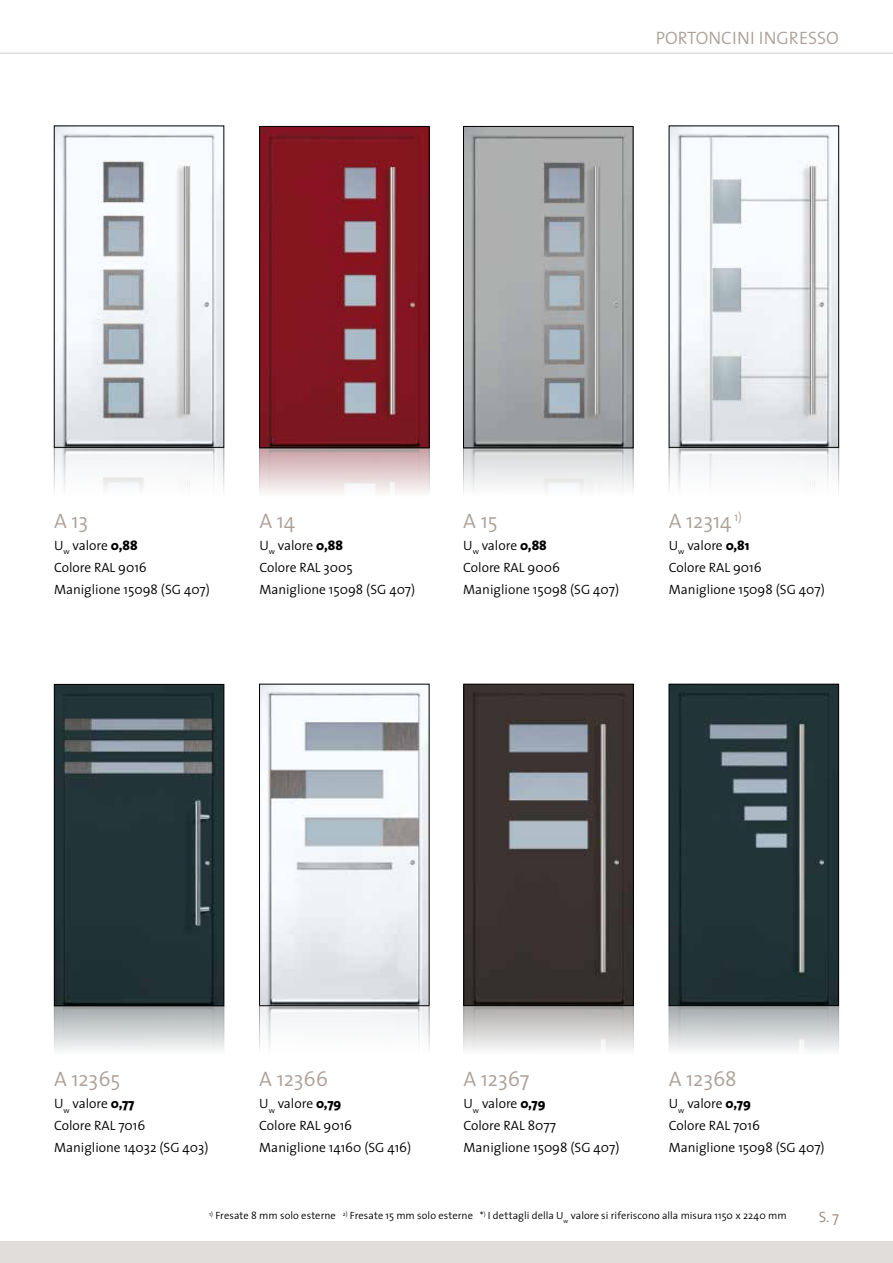
<style>
.page{position:relative;width:893px;height:1263px;background:#fff}
.page>*{position:absolute;margin:0;border:0;box-sizing:border-box;transform-origin:0 0}
.t1{font:300 21px "The Sans";color:#aca19a}
.t2{font:300 18px "The Sans";color:#aca19a}
.t3{font:300 15px "The Sans";color:#94877d}
.t4{font:300 13.5px/22px "The Sans";color:#000}
.t5{font:300 10.5px "The Sans";letter-spacing:.01em;color:#000}
.s1{font-weight:800}
</style>
<div class="page">
<div style="left:0;top:1242px;width:893px;height:21px;background:#e1dddb"></div>
<hr style="left:0;top:52px;width:893px;height:2px;background:#e1dddb">
<img style="left:261px;top:686px;width:166px;height:361px">
<div style="left:259px;top:684px;width:170px;height:322px;border:1px solid #000"></div>
<img style="left:671px;top:128px;width:166px;height:360px">
<div style="left:669px;top:126px;width:170px;height:321px;border:1px solid #000"></div>
<div style="left:669px;top:447px;width:170px;height:63px;border:1px solid #000"></div>
<img style="left:466px;top:686px;width:166px;height:364px">
<div style="left:464px;top:684px;width:170px;height:322px;border:1px solid #000"></div>
<img style="left:671px;top:686px;width:166px;height:364px">
<div style="left:669px;top:684px;width:170px;height:322px;border:1px solid #000"></div>
<img style="left:56px;top:686px;width:166px;height:365px">
<div style="left:54px;top:684px;width:170px;height:322px;border:1px solid #000"></div>
<img style="left:56px;top:128px;width:166px;height:361px">
<div style="left:54px;top:447px;width:170px;height:63px;border:1px solid #000"></div>
<img style="left:261px;top:128px;width:166px;height:365px">
<div style="left:259px;top:126px;width:170px;height:322px;border:1px solid #000"></div>
<img style="left:465px;top:128px;width:166px;height:362px">
<div style="left:463px;top:126px;width:170px;height:322px;border:1px solid #000"></div>
<h2 class="t2" style="left:656px;top:27px;width:184px">PORTONCINI INGRESSO</h2>
<h1 class="t1" style="left:54px;top:507px;width:36px">A 13</h1>
<p class="t4" style="left:54px;top:534px;width:157px">U<sub>w</sub> valore <span class="s1">0,88<br></span>Colore RAL 9016<br>Maniglione 15098 (SG 407)</p>
<h1 class="t1" style="left:259px;top:507px;width:37px">A 14</h1>
<p class="t4" style="left:259px;top:534px;width:157px">U<sub>w</sub> valore <span class="s1">0,88<br></span>Colore RAL 3005<br>Maniglione 15098 (SG 407)</p>
<h1 class="t1" style="left:463px;top:507px;width:36px">A 15</h1>
<p class="t4" style="left:463px;top:534px;width:157px">U<sub>w</sub> valore <span class="s1">0,88<br></span>Colore RAL 9006<br>Maniglione 15098 (SG 407)</p>
<h1 class="t1" style="left:669px;top:507px;width:75px">A 12314 <sup>1)</sup></h1>
<p class="t4" style="left:669px;top:534px;width:157px">U<sub>w</sub> valore <span class="s1">0,81<br></span>Colore RAL 9016<br>Maniglione 15098 (SG 407)</p>
<h1 class="t1" style="left:54px;top:1065px;width:68px">A 12365</h1>
<p class="t4" style="left:54px;top:1093px;width:156px">U<sub>w</sub> valore <span class="s1">0,77<br></span>Colore RAL 7016<br>Maniglione 14032 (SG 403)</p>
<h1 class="t1" style="left:259px;top:1065px;width:70px">A 12366</h1>
<p class="t4" style="left:259px;top:1093px;width:153px">U<sub>w</sub> valore <span class="s1">0,79<br></span>Colore RAL 9016<br>Maniglione 14160 (SG 416)</p>
<h1 class="t1" style="left:463px;top:1065px;width:67px">A 12367</h1>
<p class="t4" style="left:463px;top:1093px;width:157px">U<sub>w</sub> valore <span class="s1">0,79<br></span>Colore RAL 8077<br>Maniglione 15098 (SG 407)</p>
<h1 class="t1" style="left:669px;top:1065px;width:70px">A 12368</h1>
<p class="t4" style="left:669px;top:1093px;width:157px">U<sub>w</sub> valore <span class="s1">0,79<br></span>Colore RAL 7016<br>Maniglione 15098 (SG 407)</p>
<p class="t5" style="left:209px;top:1209px;width:579px"><sup>1)</sup> Fresate 8 mm solo esterne <sup>2)</sup> Fresate 15 mm solo esterne *<sup>)</sup> I dettagli della U<sub>w</sub> valore si riferiscono alla misura 1150 x 2240 mm</p>
<p class="t3" style="left:819px;top:1207px;width:22px">S. 7</p>
</div>
